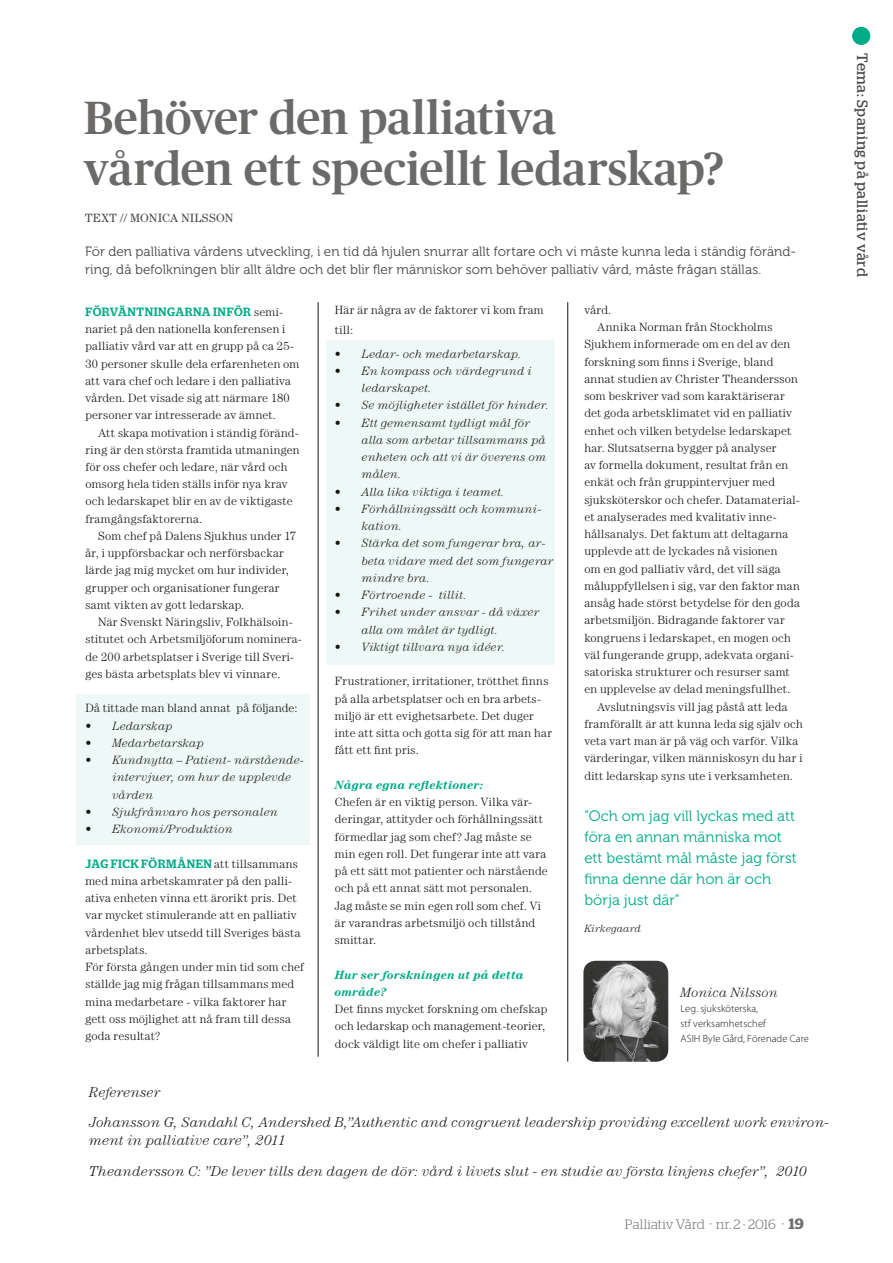
<style>
.page{position:relative;width:893px;height:1263px;background:#fff}
.page>*{position:absolute;margin:0;border:0;box-sizing:border-box;transform-origin:0 0}
.t1{font:500 46.5px/51px "Publico";color:#6b6a69}
.t2{font:15px/21px "Museo 300";color:#00ab87}
.t3{font:15px "Stag";letter-spacing:.035em;color:#484747}
.t4{font:italic 300 14.25px/30.8px "Century Std";letter-spacing:.01em;color:#161614}
.t5{font:13.5px/18px "Museo 300";letter-spacing:.005em;color:#484747}
.t6{font:300 13.5px "Stag";letter-spacing:.005em;color:#6f6f6e}
.t7{font:italic 300 13.5px "Century";letter-spacing:.01em;color:#161614}
.t8{font:300 12px/17.2px "Century Std";letter-spacing:.02em;color:#161614}
.t9{font:italic 300 12px/17.2px "Century Std";letter-spacing:.02em;color:#161614}
.t10{font:italic 700 12px/17.2px "Century Std";letter-spacing:.01em;color:#00ab87}
.t11{font:500 12px "Stag";letter-spacing:.045em;color:#00ab87}
.t12{font:12px "Century";letter-spacing:.03em;color:#484747}
.t13{font:300 10.5px/15px "Myriad Pro";letter-spacing:.01em;color:#161614}
.t14{font:italic 300 10.5px "Century Std";letter-spacing:.02em;color:#161614}
.s1{font-family:"Century Std";font-weight:300;color:#161614}
.s2{font-size:16.5px}
.s3{font-weight:600;font-size:15px}
</style>
<div class="page">
<div style="left:77px;top:694px;width:233px;height:151px;background:#eef9f7"></div>
<div style="left:326px;top:340px;width:229px;height:324px;background:#eef9f7"></div>
<hr style="left:318px;top:302px;width:1px;height:755px;background:#161614">
<hr style="left:567px;top:302px;width:1px;height:759px;background:#161614">
<img style="left:583px;top:961px;width:85px;height:101px">
<div style="left:852px;top:27px;width:18px;height:18px;background:#00ab87;border-radius:50%"></div>
<h1 class="t1" style="left:84px;top:92px;width:642px">Behöver den palliativa<br>vården ett speciellt ledarskap?</h1>
<p class="t12" style="left:85px;top:211px;width:150px">TEXT // MONICA NILSSON</p>
<p class="t5" style="left:85px;top:243px;width:713px">För den palliativa vårdens utveckling, i en tid då hjulen snurrar allt fortare och vi måste kunna leda i ständig föränd&shy;ring, då befolkningen blir allt äldre och det blir fler människor som behöver palliativ vård, måste frågan ställas.</p>
<p class="t11" style="left:86px;top:304px;width:199px">FÖRVÄNTNINGARNA INFÖR <span class="s1">semi-</span></p>
<p class="t8" style="left:85px;top:320px;width:215px">nariet på den nationella konferensen i palliativ vård var att en grupp på ca 25- 30 personer skulle dela erfarenheten om att vara chef och ledare i den palliativa vården. Det visade sig att närmare 180 personer var intresserade av ämnet.</p>
<p class="t8" style="left:85px;top:424px;width:216px;text-indent:13px">Att skapa motivation i ständig föränd&shy;ring är den största framtida utmaningen för oss chefer och ledare, när vård och omsorg hela tiden ställs inför nya krav och ledarskapet blir en av de viktigaste framgångsfaktorerna.</p>
<p class="t8" style="left:85px;top:527px;width:212px;text-indent:13px">Som chef på Dalens Sjukhus under 17 år, i uppförsbackar och nerförsbackar lärde jag mig mycket om hur individer, grupper och organisationer fungerar samt vikten av gott ledarskap.</p>
<p class="t8" style="left:85px;top:613px;width:218px;text-indent:13px">När Svenskt Näringsliv, Folkhälsoin&shy;stitutet och Arbetsmiljöforum nominera&shy;de 200 arbetsplatser i Sverige till Sveri&shy;ges bästa arbetsplats blev vi vinnare.</p>
<p class="t8" style="left:85px;top:699px;width:214px">Då tittade man bland annat på följande:</p>
<p class="t9" style="left:85px;top:717px;width:89px">• Ledarskap</p>
<p class="t9" style="left:85px;top:734px;width:120px">• Medarbetarskap</p>
<p class="t9" style="left:112px;top:751px;width:193px;text-indent:-27px">• Kundnytta – Patient- närstående&shy;intervjuer, om hur de upplevde vården</p>
<p class="t9" style="left:85px;top:803px;width:194px">• Sjukfrånvaro hos personalen</p>
<p class="t9" style="left:85px;top:820px;width:149px">• Ekonomi/Produktion</p>
<p class="t11" style="left:86px;top:856px;width:214px">JAG FICK FÖRMÅNEN <span class="s1">att tillsammans</span></p>
<p class="t8" style="left:85px;top:872px;width:220px">med mina arbetskamrater på den palli&shy;ativa enheten vinna ett ärorikt pris. Det var mycket stimulerande att en palliativ vårdenhet blev utsedd till Sveriges bästa arbetsplats.<br>För första gången under min tid som chef ställde jag mig frågan tillsammans med mina medarbetare - vilka faktorer har gett oss möjlighet att nå fram till dessa goda resultat?</p>
<p class="t8" style="left:335px;top:300px;width:210px;line-height:19.5px">Här är några av de faktorer vi kom fram till:</p>
<p class="t9" style="left:335px;top:345px;width:188px">• Ledar- och medarbetarskap.</p>
<p class="t9" style="left:362px;top:362px;width:172px;text-indent:-27px">• En kompass och värdegrund i ledarskapet.</p>
<p class="t9" style="left:335px;top:397px;width:216px">• Se möjligheter istället för hinder.</p>
<p class="t9" style="left:362px;top:414px;width:186px;text-indent:-27px">• Ett gemensamt tydligt mål för alla som arbetar tillsammans på enheten och att vi är överens om målen.</p>
<p class="t9" style="left:335px;top:483px;width:171px">• Alla lika viktiga i teamet.</p>
<p class="t9" style="left:362px;top:500px;width:181px;text-indent:-27px">• Förhållningssätt och kommuni&shy;kation.</p>
<p class="t9" style="left:362px;top:535px;width:193px;text-indent:-27px">• Stärka det som fungerar bra, ar&shy;beta vidare med det som fungerar mindre bra.</p>
<p class="t9" style="left:335px;top:586px;width:134px">• Förtroende - tillit.</p>
<p class="t9" style="left:362px;top:604px;width:179px;text-indent:-27px">• Frihet under ansvar - då växer alla om målet är tydligt.</p>
<p class="t9" style="left:335px;top:638px;width:172px">• Viktigt tillvara nya idéer.</p>
<p class="t8" style="left:335px;top:672px;width:219px">Frustrationer, irritationer, trötthet finns på alla arbetsplatser och en bra arbets&shy;miljö är ett evighetsarbete. Det duger inte att sitta och gotta sig för att man har fått ett fint pris.</p>
<p class="t10" style="left:335px;top:776px;width:150px">Några egna reflektioner:</p>
<p class="t8" style="left:335px;top:793px;width:214px">Chefen är en viktig person. Vilka vär&shy;deringar, attityder och förhållningssätt förmedlar jag som chef? Jag måste se min egen roll. Det fungerar inte att vara på ett sätt mot patienter och närstående och på ett annat sätt mot personalen.<br>Jag måste se min egen roll som chef. Vi är varandras arbetsmiljö och tillstånd smittar.</p>
<p class="t10" style="left:335px;top:966px;width:191px">Hur ser forskningen ut på detta område?</p>
<p class="t8" style="left:335px;top:1000px;width:214px">Det finns mycket forskning om chefskap och ledarskap och management-teorier, dock väldigt lite om chefer i palliativ</p>
<p class="t8" style="left:584px;top:301px;width:29px">vård.</p>
<p class="t8" style="left:597px;top:318px;width:177px">Annika Norman från Stockholms</p>
<p class="t8" style="left:584px;top:336px;width:207px">Sjukhem informerade om en del av den</p>
<p class="t8" style="left:584px;top:353px;width:191px">forskning som finns i Sverige, bland</p>
<p class="t8" style="left:584px;top:370px;width:215px">annat studien av Christer Theandersson</p>
<p class="t8" style="left:584px;top:387px;width:202px">som beskriver vad som karaktäriserar</p>
<p class="t8" style="left:584px;top:405px;width:209px">det goda arbetsklimatet vid en palliativ</p>
<p class="t8" style="left:584px;top:422px;width:209px">enhet och vilken betydelse ledarskapet</p>
<p class="t8" style="left:584px;top:439px;width:194px">har. Slutsatserna bygger på analyser</p>
<p class="t8" style="left:584px;top:456px;width:205px">av formella dokument, resultat från en</p>
<p class="t8" style="left:584px;top:474px;width:192px">enkät och från gruppintervjuer med</p>
<p class="t8" style="left:584px;top:491px;width:217px">sjuksköterskor och chefer. Datamaterial-</p>
<p class="t8" style="left:584px;top:508px;width:194px">et analyserades med kvalitativ inne-</p>
<p class="t8" style="left:584px;top:525px;width:206px">hållsanalys. Det faktum att deltagarna</p>
<p class="t8" style="left:584px;top:542px;width:194px">upplevde att de lyckades nå visionen</p>
<p class="t8" style="left:584px;top:560px;width:198px">om en god palliativ vård, det vill säga</p>
<p class="t8" style="left:584px;top:577px;width:217px">måluppfyllelsen i sig, var den faktor man</p>
<p class="t8" style="left:584px;top:594px;width:217px">ansåg hade störst betydelse för den goda</p>
<p class="t8" style="left:584px;top:611px;width:202px">arbetsmiljön. Bidragande faktorer var</p>
<p class="t8" style="left:584px;top:629px;width:208px">kongruens i ledarskapet, en mogen och</p>
<p class="t8" style="left:584px;top:646px;width:211px">väl fungerande grupp, adekvata organi-</p>
<p class="t8" style="left:584px;top:663px;width:207px">satoriska strukturer och resurser samt</p>
<p class="t8" style="left:584px;top:680px;width:207px">en upplevelse av delad meningsfullhet.</p>
<p class="t8" style="left:597px;top:698px;width:192px">Avslutningsvis vill jag påstå att leda</p>
<p class="t8" style="left:584px;top:715px;width:220px">framförallt är att kunna leda sig själv och</p>
<p class="t8" style="left:584px;top:732px;width:215px">veta vart man är på väg och varför. Vilka</p>
<p class="t8" style="left:584px;top:749px;width:220px">värderingar, vilken människosyn du har i</p>
<p class="t8" style="left:584px;top:767px;width:210px">ditt ledarskap syns ute i verksamheten.</p>
<p class="t2" style="left:584px;top:805px;width:214px">”Och om jag vill lyckas med att föra en annan människa mot ett bestämt mål måste jag först finna denne där hon är och börja just där”</p>
<p class="t14" style="left:584px;top:922px;width:58px">Kirkegaard</p>
<p class="t7" style="left:680px;top:984px;width:99px">Monica Nilsson</p>
<p class="t13" style="left:680px;top:1000px;width:130px">Leg. sjuksköterska,<br>stf verksamhetschef<br>ASIH Byle Gård, Förenade Care</p>
<p class="t4" style="left:89px;top:1076px;width:742px">Referenser<br>Johansson G, Sandahl C, Andershed B,”Authentic and congruent leadership providing excellent work environ-</p>
<p class="t4" style="left:89px;top:1125px;width:719px">ment in palliative care”, 2011<br>Theandersson C: ”De lever tills den dagen de dör: vård i livets slut - en studie av första linjens chefer”, 2010</p>
<p class="t6" style="left:625px;top:1217px;width:180px">Palliativ Vård <span class="s2">·</span> nr. 2 - 2016 <span class="s2">·</span> <span class="s3">19</span></p>
<p class="t3" style="left:871px;top:53px;width:225px;rotate:90deg">Tema: Spaning på palliativ vård</p>
</div>
